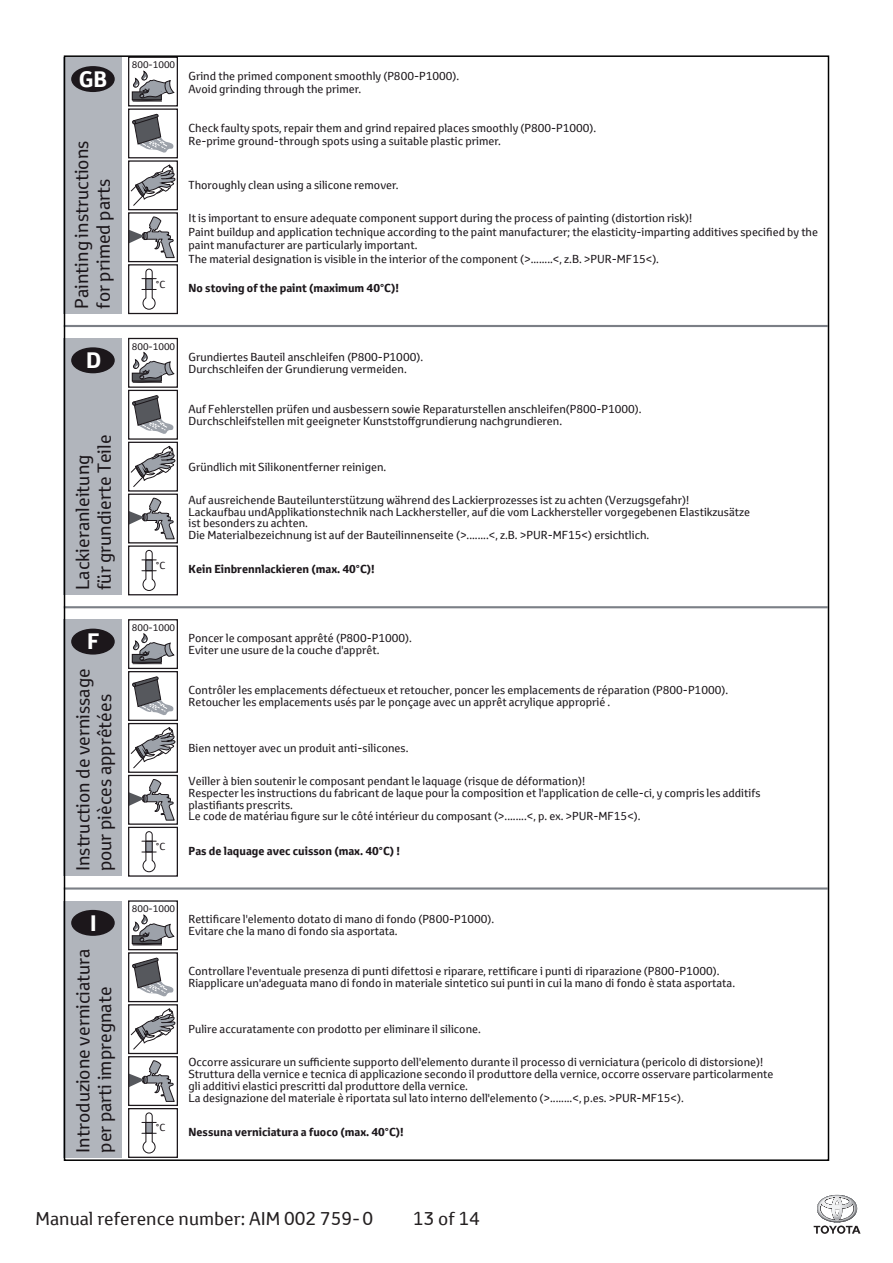
<style>
.page{position:relative;width:893px;height:1263px;background:#fff}
.page>*{position:absolute;margin:0;border:0;box-sizing:border-box;transform-origin:0 0}
.t1{font:700 21.75px "Toyota Text";color:#fff}
.t2{font:18.15px/21.8px "Toyota Text";color:#1c171b}
.t3{font:18px "Toyota Text";color:#231f20}
.t4{font:11.25px/11.9px "Toyota Text";color:#1c171b}
.t5{font:700 11.25px "Toyota Text";color:#1c171b}
.t6{font:9.9px "Toyota Text";color:#1c171b}
.t7{font:9.45px "Toyota Text";color:#1c171b}
</style>
<div class="page">
<svg style="left:814px;top:1195px;width:46px;height:39px"></svg>
<hr style="left:64px;top:606px;width:764px;height:2px;background:#7b7f86">
<hr style="left:64px;top:887px;width:764px;height:3px;background:#7b7f86">
<hr style="left:64px;top:325px;width:764px;height:2px;background:#7b7f86">
<div style="left:64px;top:57px;width:58px;height:257px;background:#b1b5bc"></div>
<div style="left:71px;top:66px;width:44px;height:26px;background:#1c171b;border-radius:50%"></div>
<div style="left:128px;top:57px;width:50px;height:50px;border:1px solid #1c171b"></div>
<svg style="left:131px;top:58px;width:44px;height:44px"></svg>
<svg style="left:130px;top:165px;width:46px;height:41px"></svg>
<div style="left:128px;top:160px;width:50px;height:50px;border:1px solid #1c171b"></div>
<div style="left:128px;top:264px;width:50px;height:50px;border:1px solid #1c171b"></div>
<div style="left:128px;top:108px;width:50px;height:50px;border:1px solid #1c171b"></div>
<svg style="left:132px;top:114px;width:42px;height:39px"></svg>
<svg style="left:130px;top:216px;width:45px;height:42px"></svg>
<div style="left:128px;top:212px;width:50px;height:50px;border:1px solid #1c171b"></div>
<div style="left:64px;top:901px;width:58px;height:256px;background:#b1b5bc"></div>
<div style="left:71px;top:910px;width:44px;height:26px;background:#1c171b;border-radius:50%"></div>
<div style="left:128px;top:900px;width:50px;height:50px;border:1px solid #1c171b"></div>
<svg style="left:130px;top:1009px;width:46px;height:41px"></svg>
<div style="left:128px;top:1004px;width:50px;height:50px;border:1px solid #1c171b"></div>
<div style="left:128px;top:1108px;width:50px;height:50px;border:1px solid #1c171b"></div>
<svg style="left:142px;top:1112px;width:14px;height:42px"></svg>
<div style="left:128px;top:952px;width:50px;height:50px;border:1px solid #1c171b"></div>
<svg style="left:132px;top:958px;width:42px;height:39px"></svg>
<svg style="left:130px;top:1060px;width:45px;height:42px"></svg>
<div style="left:128px;top:1056px;width:50px;height:50px;border:1px solid #1c171b"></div>
<div style="left:128px;top:338px;width:50px;height:50px;border:1px solid #1c171b"></div>
<svg style="left:131px;top:268px;width:44px;height:115px"></svg>
<svg style="left:130px;top:446px;width:46px;height:41px"></svg>
<div style="left:128px;top:442px;width:50px;height:50px;border:1px solid #1c171b"></div>
<div style="left:128px;top:545px;width:50px;height:50px;border:1px solid #1c171b"></div>
<div style="left:128px;top:390px;width:50px;height:50px;border:1px solid #1c171b"></div>
<svg style="left:132px;top:396px;width:42px;height:38px"></svg>
<svg style="left:130px;top:497px;width:45px;height:43px"></svg>
<div style="left:128px;top:494px;width:50px;height:50px;border:1px solid #1c171b"></div>
<div style="left:64px;top:338px;width:58px;height:257px;background:#b1b5bc"></div>
<div style="left:71px;top:347px;width:44px;height:26px;background:#1c171b;border-radius:50%"></div>
<div style="left:128px;top:619px;width:50px;height:50px;border:1px solid #1c171b"></div>
<svg style="left:131px;top:550px;width:44px;height:115px"></svg>
<svg style="left:130px;top:727px;width:46px;height:42px"></svg>
<div style="left:128px;top:723px;width:50px;height:50px;border:1px solid #1c171b"></div>
<div style="left:128px;top:827px;width:50px;height:50px;border:1px solid #1c171b"></div>
<svg style="left:131px;top:831px;width:44px;height:115px"></svg>
<div style="left:128px;top:671px;width:50px;height:50px;border:1px solid #1c171b"></div>
<svg style="left:132px;top:677px;width:42px;height:38px"></svg>
<svg style="left:130px;top:779px;width:45px;height:42px"></svg>
<div style="left:128px;top:775px;width:50px;height:50px;border:1px solid #1c171b"></div>
<div style="left:64px;top:620px;width:58px;height:256px;background:#b1b5bc"></div>
<div style="left:71px;top:629px;width:44px;height:26px;background:#1c171b;border-radius:50%"></div>
<p class="t7" style="left:132px;top:61px;width:45px">800-1000</p>
<h1 class="t1" style="left:79px;top:71px;width:30px">GB</h1>
<p class="t4" style="left:188px;top:70px;width:272px;line-height:13.5px">Grind the primed component smoothly (P800-P1000).<br>Avoid grinding through the primer.</p>
<p class="t4" style="left:189px;top:122px;width:409px;line-height:13.5px">Check faulty spots, repair them and grind repaired places smoothly (P800-P1000).<br>Re-prime ground-through spots using a suitable plastic primer.</p>
<p class="t4" style="left:188px;top:181px;width:212px">Thoroughly clean using a silicone remover.</p>
<h2 class="t2" style="left:73px;top:309px;width:170px;rotate:-90deg">Painting instructions for primed parts</h2>
<p class="t4" style="left:188px;top:213px;width:631px;line-height:13.5px">It is important to ensure adequate component support during the process of painting (distortion risk)!<br>Paint buildup and application technique according to the paint manufacturer; the elasticity-imparting additives specified by the paint manufacturer are particularly important.<br>The material designation is visible in the interior of the component (&gt;........&lt;, z.B. &gt;PUR-MF15&lt;).</p>
<p class="t6" style="left:156px;top:280px;width:11px">°C</p>
<p class="t5" style="left:188px;top:284px;width:212px">No stoving of the paint (maximum 40°C)!</p>
<h1 class="t1" style="left:86px;top:352px;width:17px">D</h1>
<h2 class="t2" style="left:74px;top:590px;width:157px;rotate:-90deg">Lackieranleitung für grundierte Teile</h2>
<h1 class="t1" style="left:87px;top:633px;width:14px">F</h1>
<h2 class="t2" style="left:74px;top:871px;width:205px;rotate:-90deg">Instruction de vernissage pour pièces apprêtées</h2>
<p class="t7" style="left:132px;top:343px;width:45px">800-1000</p>
<p class="t6" style="left:156px;top:562px;width:11px">°C</p>
<p class="t4" style="left:188px;top:352px;width:236px">Grundiertes Bauteil anschleifen (P800-P1000).<br>Durchschleifen der Grundierung vermeiden.</p>
<p class="t4" style="left:189px;top:404px;width:455px">Auf Fehlerstellen prüfen und ausbessern sowie Reparaturstellen anschleifen(P800-P1000).<br>Durchschleifstellen mit geeigneter Kunststoffgrundierung nachgrundieren.</p>
<p class="t4" style="left:188px;top:462px;width:199px">Gründlich mit Silikonentferner reinigen.</p>
<p class="t4" style="left:189px;top:495px;width:563px">Auf ausreichende Bauteilunterstützung während des Lackierprozesses ist zu achten (Verzugsgefahr)!<br>Lackaufbau undApplikationstechnik nach Lackhersteller, auf die vom Lackhersteller vorgegebenen Elastikzusätze ist besonders zu achten.<br>Die Materialbezeichnung ist auf der Bauteilinnenseite (&gt;........&lt;, z.B. &gt;PUR-MF15&lt;) ersichtlich.</p>
<p class="t5" style="left:188px;top:565px;width:188px">Kein Einbrennlackieren (max. 40°C)!</p>
<p class="t7" style="left:132px;top:624px;width:45px">800-1000</p>
<p class="t6" style="left:156px;top:843px;width:11px">°C</p>
<p class="t4" style="left:188px;top:633px;width:225px">Poncer le composant apprêté (P800-P1000).<br>Eviter une usure de la couche d'apprêt.</p>
<p class="t4" style="left:189px;top:685px;width:541px">Contrôler les emplacements défectueux et retoucher, poncer les emplacements de réparation (P800-P1000).<br>Retoucher les emplacements usés par le ponçage avec un apprêt acrylique approprié .</p>
<p class="t4" style="left:188px;top:743px;width:221px">Bien nettoyer avec un produit anti-silicones.</p>
<p class="t4" style="left:188px;top:776px;width:573px">Veiller à bien soutenir le composant pendant le laquage (risque de déformation)!<br>Respecter les instructions du fabricant de laque pour la composition et l'application de celle-ci, y compris les additifs plastifiants prescrits.<br>Le code de matériau figure sur le côté intérieur du composant (&gt;........&lt;, p. ex. &gt;PUR-MF15&lt;).</p>
<p class="t5" style="left:188px;top:846px;width:213px">Pas de laquage avec cuisson (max. 40°C) !</p>
<p class="t7" style="left:132px;top:905px;width:45px">800-1000</p>
<h1 class="t1" style="left:90px;top:915px;width:8px">I</h1>
<p class="t4" style="left:188px;top:915px;width:307px">Rettificare l'elemento dotato di mano di fondo (P800-P1000).<br>Evitare che la mano di fondo sia asportata.</p>
<p class="t4" style="left:189px;top:967px;width:548px">Controllare l'eventuale presenza di punti difettosi e riparare, rettificare i punti di riparazione (P800-P1000).<br>Riapplicare un'adeguata mano di fondo in materiale sintetico sui punti in cui la mano di fondo è stata asportata.</p>
<p class="t4" style="left:188px;top:1024px;width:294px">Pulire accuratamente con prodotto per eliminare il silicone.</p>
<h2 class="t2" style="left:74px;top:1153px;width:206px;rotate:-90deg">Introduzione verniciatura per parti impregnate</h2>
<p class="t4" style="left:189px;top:1057px;width:586px">Occorre assicurare un sufficiente supporto dell'elemento durante il processo di verniciatura (pericolo di distorsione)!<br>Struttura della vernice e tecnica di applicazione secondo il produttore della vernice, occorre osservare particolarmente gli additivi elastici prescritti dal produttore della vernice.<br>La designazione del materiale è riportata sul lato interno dell'elemento (&gt;........&lt;, p.es. &gt;PUR-MF15&lt;).</p>
<p class="t6" style="left:156px;top:1124px;width:11px">°C</p>
<p class="t5" style="left:188px;top:1128px;width:217px">Nessuna verniciatura a fuoco (max. 40°C)!</p>
<h3 class="t3" style="left:35px;top:1206px;width:339px">Manual reference number: AIM 002 759- 0</h3>
<h3 class="t3" style="left:413px;top:1206px;width:68px">13 of 14</h3>
</div>
